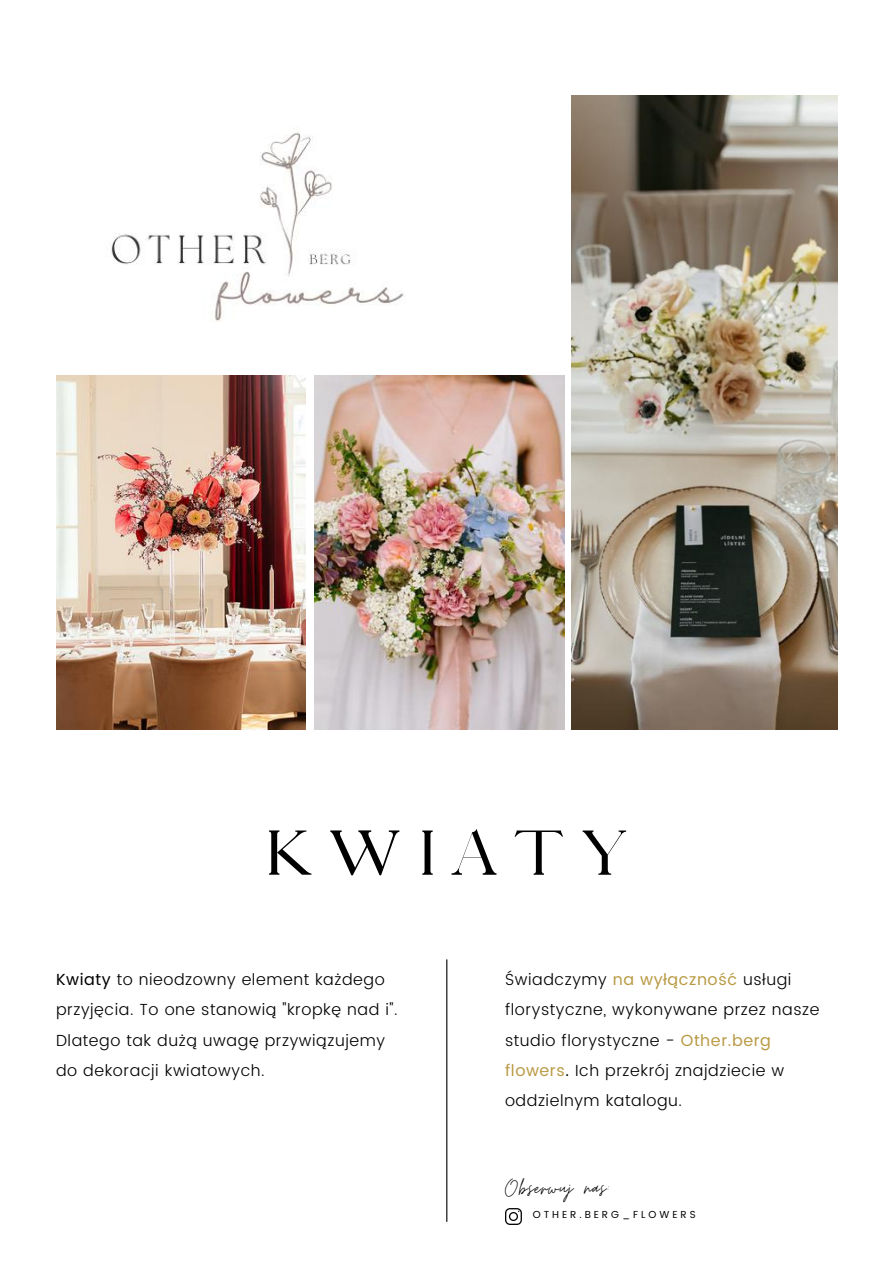
<style>
.page{position:relative;width:894px;height:1264px;background:#fff}
.page>*{position:absolute;margin:0;border:0;box-sizing:border-box;transform-origin:0 0}
.t1{font:60.3px "Pierson";letter-spacing:.27em;color:#000}
.t2{font:25.35px "Moon Time";letter-spacing:.035em;color:#000}
.t3{font:300 16.05px/30.3px "Poppins";letter-spacing:.035em;color:#000}
.t4{font:10.2px "Poppins";letter-spacing:.29em;color:#000}
.s1{font-weight:400}
.s2{font-weight:400;color:#b99a44}
</style>
<div class="page">
<img style="left:111px;top:132px;width:293px;height:190px">
<img style="left:571px;top:95px;width:266px;height:635px">
<img style="left:56px;top:376px;width:250px;height:353px">
<img style="left:314px;top:376px;width:250px;height:353px">
<hr style="left:446px;top:959px;width:1px;height:262px;background:#000">
<svg style="left:505px;top:1208px;width:16px;height:16px"></svg>
<h1 class="t1" style="left:265px;top:817px;width:364px">KWIATY</h1>
<p class="t3" style="left:56px;top:964px;width:343px"><span class="s1">Kwiaty</span> to nieodzowny element każdego przyjęcia. To one stanowią "kropkę nad i".<br>Dlatego tak dużą uwagę przywiązujemy do dekoracji kwiatowych.</p>
<p class="t3" style="left:505px;top:964px;width:316px">Świadczymy <span class="s2">na wyłączność</span> usługi florystyczne, wykonywane przez nasze studio florystyczne - <span class="s2">Other.berg flowers</span><span class="s1">.</span> Ich przekrój znajdziecie w oddzielnym katalogu.</p>
<h2 class="t2" style="left:505px;top:1172px;width:106px">Obserwuj nas:</h2>
<p class="t4" style="left:532px;top:1208px;width:164px">OTHER.BERG_FLOWERS</p>
</div>
